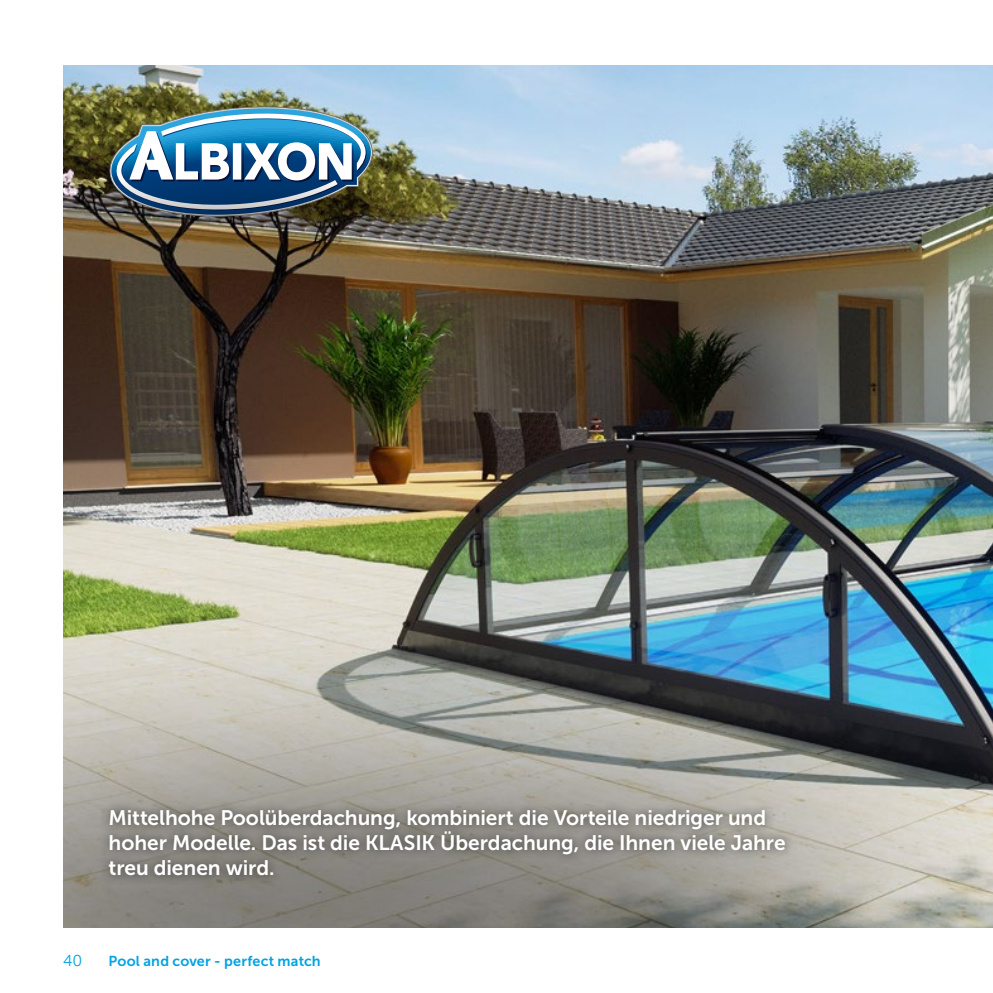
<style>
.page{position:relative;width:993px;height:993px;background:#fff}
.page>*{position:absolute;margin:0;border:0;box-sizing:border-box;transform-origin:0 0}
.t1{font:20.82px/25px "Museo Sans 700";letter-spacing:-.005em;color:#fff}
.t2{font:15.75px "Museo Sans 300";color:#00a3e2}
.t3{font:14.35px "Museo Sans 700";letter-spacing:.015em;color:#00a3e2}
</style>
<div class="page">
<img style="left:63px;top:65px;width:929px;height:862px">
<div style="left:99px;top:799px;width:695px;height:85px;background:#1d1d1b;opacity:.75"></div>
<img style="left:109px;top:107px;width:264px;height:109px">
<p class="t1" style="left:109px;top:805px;width:678px">Mittelhohe Poolüberdachung, kombiniert die Vorteile niedriger und hoher Modelle. Das ist die KLASIK Überdachung, die Ihnen viele Jahre treu dienen wird.</p>
<p class="t2" style="left:63px;top:951px;width:21px">40</p>
<p class="t3" style="left:109px;top:952px;width:213px">Pool and cover - perfect match</p>
</div>
